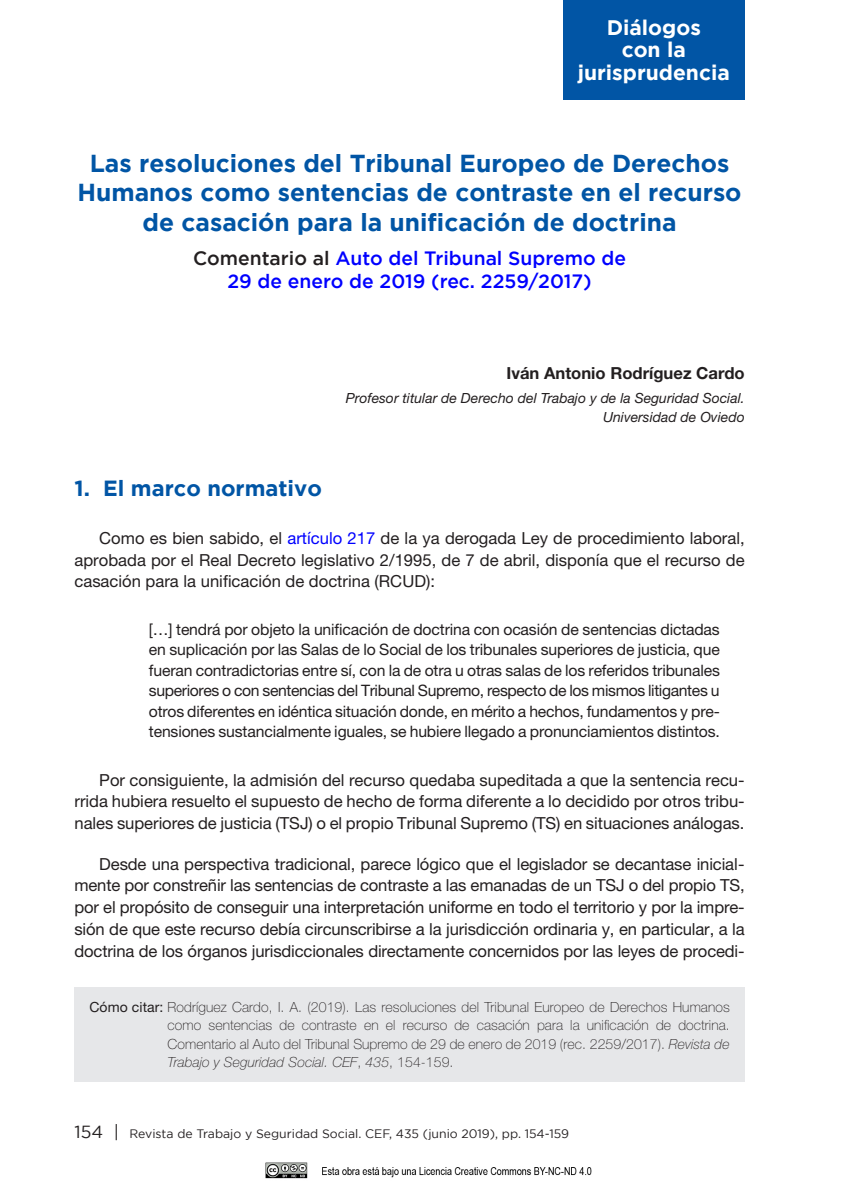
<style>
.page{position:relative;width:844px;height:1191px;background:#fff}
.page>*{position:absolute;margin:0;border:0;box-sizing:border-box;transform-origin:0 0}
.t1{font:700 24.5px/29.8px "Gotham";color:#0155a5;text-align:center}
.t2{font:700 21.88px "Gotham";color:#0155a5}
.t3{font:700 21px/22.8px "Gotham";color:#fff;text-align:center}
.t4{font:500 19.25px/23.6px "Gotham";color:#00f;text-align:center}
.t5{font:16.62px/21.3px "Helvetica Neue LT Std";letter-spacing:-.005em;color:#231f20;text-align:justify}
.t6{font:700 16.62px "Helvetica Neue LT Std";color:#231f20}
.t7{font:15.75px/20.5px "Helvetica Neue LT Std";letter-spacing:-.01em;color:#231f20;text-align:justify}
.t8{font:100 14px/18.4px "Helvetica Neue LT Std";letter-spacing:.005em;color:#231f20;text-align:justify}
.t9{font:italic 14px/19.2px "Helvetica Neue LT Std";color:#231f20;text-align:right}
.t10{font:12.25px "Gotham";color:#231f20}
.s1{color:#231f20}
.s2{color:#00f}
.s3{font-weight:400}
.s4{font-style:italic}
.s5{font-size:17.5px}
</style>
<div class="page">
<div style="left:562px;top:0;width:182px;height:99px;background:#0155a5"></div>
<div style="left:74px;top:987px;width:670px;height:94px;background:#e6e7e9"></div>
<img style="left:265px;top:1162px;width:327px;height:17px">
<p class="t3" style="left:577px;top:15px;width:154px">Diálogos<br>con la jurisprudencia</p>
<h1 class="t1" style="left:78px;top:147px;width:665px">Las resoluciones del Tribunal Europeo de Derechos<br>Humanos como sentencias de contraste en el recurso de casación para la unificación de doctrina</h1>
<p class="t4" style="left:193px;top:246px;width:434px"><span class="s1">Comentario al</span> Auto del Tribunal Supremo de<br>29 de enero de 2019 (rec. 2259/2017)</p>
<p class="t6" style="left:506px;top:363px;width:239px">Iván Antonio Rodríguez Cardo</p>
<p class="t9" style="left:345px;top:388px;width:400px">Profesor titular de Derecho del Trabajo y de la Seguridad Social.<br>Universidad de Oviedo</p>
<h2 class="t2" style="left:74px;top:475px;width:249px">1. El marco normativo</h2>
<p class="t5" style="left:74px;top:527px;width:671px;text-indent:25px">Como es bien sabido, el <span class="s2">artículo 217</span> de la ya derogada Ley de procedimiento laboral, aprobada por el Real Decreto legislativo 2/1995, de 7 de abril, disponía que el recurso de casación para la unificación de doctrina (RCUD):</p>
<p class="t7" style="left:149px;top:619px;width:572px">[…] tendrá por objeto la unificación de doctrina con ocasión de sentencias dictadas en suplicación por las Salas de lo Social de los tribunales superiores de justicia, que fueran contradictorias entre sí, con la de otra u otras salas de los referidos tribunales superiores o con sentencias del Tribunal Supremo, respecto de los mismos litigantes u otros diferentes en idéntica situación donde, en mérito a hechos, fundamentos y pre&shy;tensiones sustancialmente iguales, se hubiere llegado a pronunciamientos distintos.</p>
<p class="t5" style="left:74px;top:769px;width:671px;text-indent:25px">Por consiguiente, la admisión del recurso quedaba supeditada a que la sentencia recu&shy;rrida hubiera resuelto el supuesto de hecho de forma diferente a lo decidido por otros tribu&shy;nales superiores de justicia (TSJ) o el propio Tribunal Supremo (TS) en situaciones análogas.</p>
<p class="t5" style="left:74px;top:852px;width:671px;text-indent:25px">Desde una perspectiva tradicional, parece lógico que el legislador se decantase inicial&shy;mente por constreñir las sentencias de contraste a las emanadas de un TSJ o del propio TS, por el propósito de conseguir una interpretación uniforme en todo el territorio y por la impre&shy;sión de que este recurso debía circunscribirse a la jurisdicción ordinaria y, en particular, a la doctrina de los órganos jurisdiccionales directamente concernidos por las leyes de procedi-</p>
<p class="t8" style="left:167px;top:997px;width:563px;text-indent:-78px"><span class="s3">Cómo citar:</span> Rodríguez Cardo, I. A. (2019). Las resoluciones del Tribunal Europeo de Derechos Humanos como sentencias de contraste en el recurso de casación para la unificación de doctrina.<br>Comentario al Auto del Tribunal Supremo de 29 de enero de 2019 (rec. 2259/2017). <span class="s4">Revista de Trabajo y Seguridad Social. CEF</span>, <span class="s4">435</span>, 154-159.</p>
<p class="t10" style="left:74px;top:1127px;width:496px"><span class="s5">154 |</span> Revista de Trabajo y Seguridad Social. CEF, 435 (junio 2019), pp. 154-159</p>
</div>
